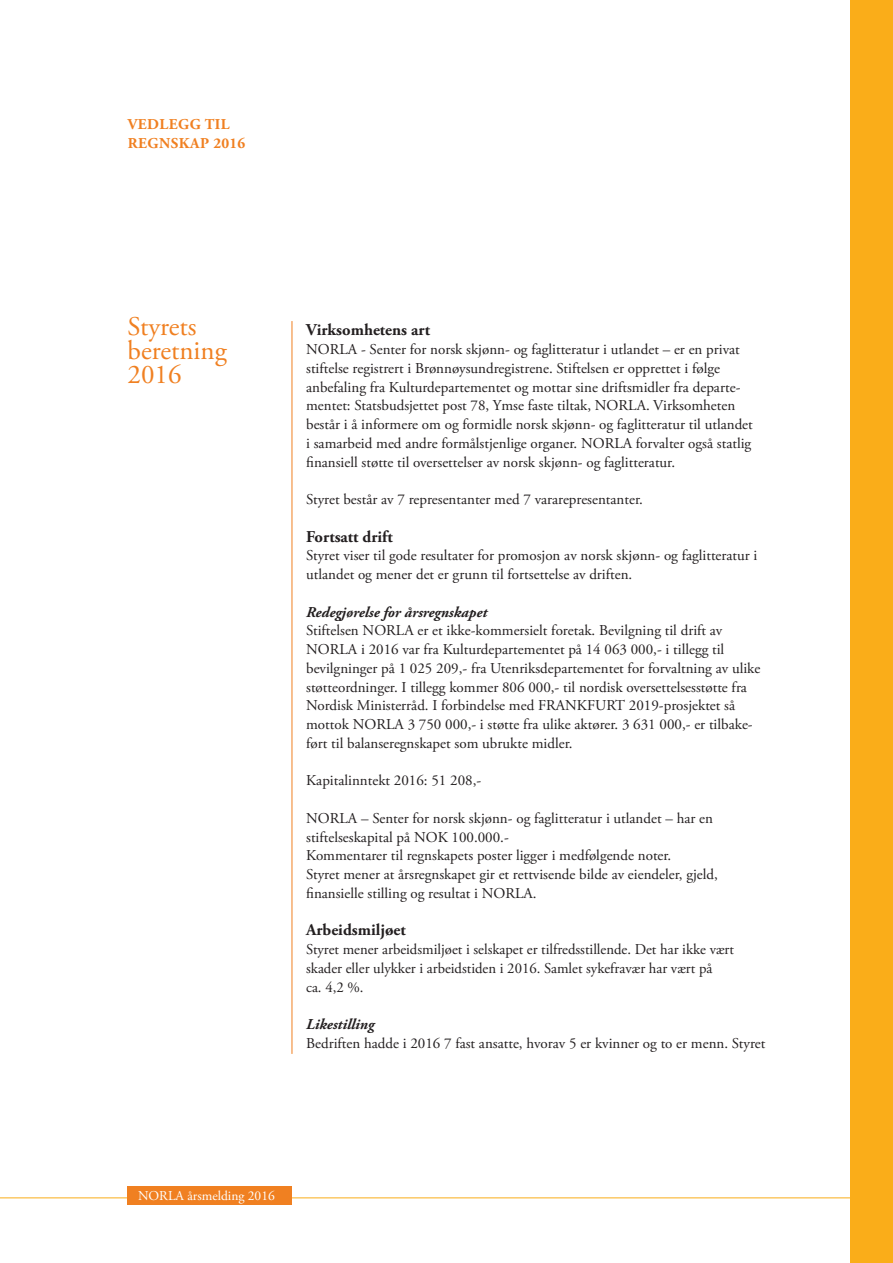
<style>
.page{position:relative;width:893px;height:1263px;background:#fff}
.page>*{position:absolute;margin:0;border:0;box-sizing:border-box;transform-origin:0 0}
.t1{font:27px/24px "Adobe Garamond Pro";color:#f08021}
.t2{font:700 16.5px "Adobe Garamond Pro";color:#231f20}
.brød{font:15px/18.8px "Adobe Garamond Pro";color:#231f20}
.t3{font:italic 700 15px "Adobe Garamond Pro";color:#231f20}
.t4{font:700 15px "Adobe Garamond Pro";letter-spacing:.035em;color:#f08021}
.t5{font:13.5px "Adobe Garamond Pro";color:#fff}
</style>
<div class="page">
<div style="left:850px;top:0;width:43px;height:1263px;background:#faad19"></div>
<hr style="left:0;top:1197px;width:893px;height:1px;background:#faad19">
<div style="left:128px;top:1186px;width:164px;height:19px;background:#f08021"></div>
<hr style="left:292px;top:321px;width:1px;height:733px;background:#f08021">
<h1 class="t4" style="left:128px;top:116px;width:104px">VEDLEGG TIL</h1>
<h1 class="t4" style="left:128px;top:134px;width:119px">REGNSKAP 2016</h1>
<h1 class="t1" style="left:128px;top:316px;width:101px">Styrets beretning<br>2016</h1>
<h2 class="t2" style="left:306px;top:320px;width:125px">Virksomhetens art</h2>
<p class="brød" style="left:306px;top:340px;width:448px">NORLA - Senter for norsk skjønn- og faglitteratur i utlandet – er en privat stiftelse registrert i Brønnøysundregistrene. Stiftelsen er opprettet i følge anbefaling fra Kulturdepartementet og mottar sine driftsmidler fra departe&shy;mentet: Statsbudsjettet post 78, Ymse faste tiltak, NORLA. Virksomheten består i å informere om og formidle norsk skjønn- og faglitteratur til utlandet i samarbeid med andre formålstjenlige organer. NORLA forvalter også statlig finansiell støtte til oversettelser av norsk skjønn- og faglitteratur.</p>
<p class="brød" style="left:306px;top:490px;width:338px">Styret består av 7 representanter med 7 vararepresentanter.</p>
<h2 class="t2" style="left:306px;top:527px;width:88px">Fortsatt drift</h2>
<p class="brød" style="left:306px;top:547px;width:453px">Styret viser til gode resultater for promosjon av norsk skjønn- og faglitteratur i utlandet og mener det er grunn til fortsettelse av driften.</p>
<h3 class="t3" style="left:306px;top:603px;width:183px">Redegjørelse for årsregnskapet</h3>
<p class="brød" style="left:306px;top:622px;width:456px">Stiftelsen NORLA er et ikke-kommersielt foretak. Bevilgning til drift av NORLA i 2016 var fra Kulturdepartementet på 14 063 000,- i tillegg til bevilgninger på 1 025 209,- fra Utenriksdepartementet for forvaltning av ulike støtteordninger. I tillegg kommer 806 000,- til nordisk oversettelsesstøtte fra Nordisk Ministerråd. I forbindelse med FRANKFURT 2019-prosjektet så mottok NORLA 3 750 000,- i støtte fra ulike aktører. 3 631 000,- er tilbake&shy;ført til balanseregnskapet som ubrukte midler.</p>
<p class="brød" style="left:306px;top:772px;width:177px">Kapitalinntekt 2016: 51 208,-</p>
<p class="brød" style="left:306px;top:809px;width:408px">NORLA – Senter for norsk skjønn- og faglitteratur i utlandet – har en stiftelseskapital på NOK 100.000.-</p>
<p class="brød" style="left:306px;top:847px;width:367px">Kommentarer til regnskapets poster ligger i medfølgende noter.</p>
<p class="brød" style="left:306px;top:865px;width:413px">Styret mener at årsregnskapet gir et rettvisende bilde av eiendeler, gjeld, finansielle stilling og resultat i NORLA.</p>
<h2 class="t2" style="left:306px;top:920px;width:101px">Arbeidsmiljøet</h2>
<p class="brød" style="left:306px;top:940px;width:429px">Styret mener arbeidsmiljøet i selskapet er tilfredsstillende. Det har ikke vært skader eller ulykker i arbeidstiden i 2016. Samlet sykefravær har vært på<br>ca. 4,2 %.</p>
<h3 class="t3" style="left:306px;top:1016px;width:70px">Likestilling</h3>
<p class="brød" style="left:306px;top:1034px;width:461px">Bedriften hadde i 2016 7 fast ansatte, hvorav 5 er kvinner og to er menn. Styret</p>
<p class="t5" style="left:138px;top:1188px;width:138px">NORLA årsmelding 2016</p>
</div>
